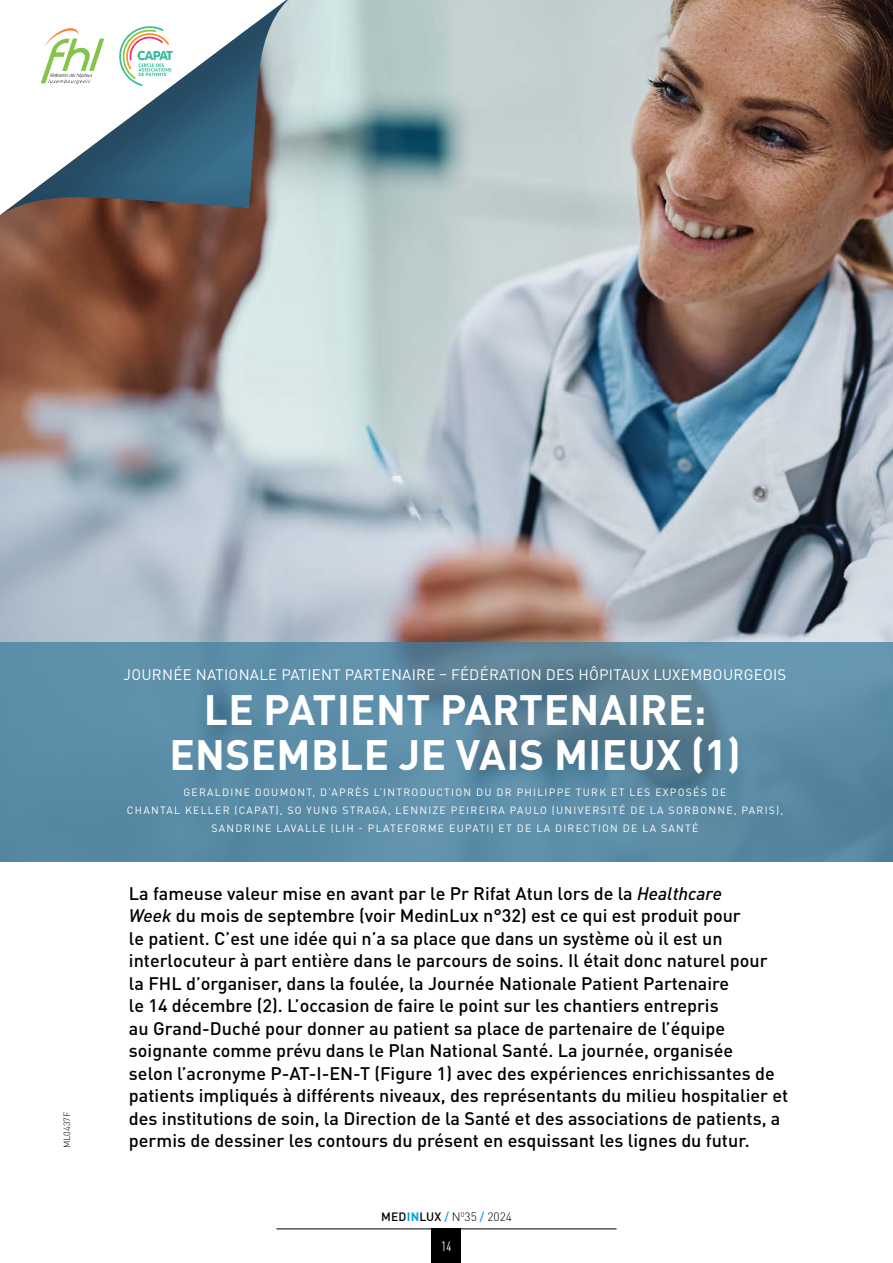
<style>
.page{position:relative;width:893px;height:1263px;background:#fff}
.page>*{position:absolute;margin:0;border:0;box-sizing:border-box;transform-origin:0 0}
.t1{font:700 42px/45px "DIN Pro";letter-spacing:.01em;color:#fff;text-align:center}
.t2{font:500 18px/22.5px "DIN Pro";color:#000}
.t3{font:15px "DIN Pro";letter-spacing:.02em;color:#fff}
.t4{font:condensed 13.5px "DIN Pro";color:#fff}
.t5{font:300 12px "DIN Pro";color:#000}
.t6{font:10.5px/18px "DIN Pro";letter-spacing:.12em;color:#fff;text-align:center}
.t7{font:300 9px "DIN Pro";color:#000}
.s1{font-style:italic}
.s2{font-weight:500}
.s3{font-weight:700;color:#00a1e4}
.s4{font-weight:500;color:#00a1e4}
</style>
<div class="page">
<div style="left:432px;top:1229px;width:29px;height:34px;background:#000"></div>
<hr style="left:276px;top:1228px;width:341px;height:1px;background:#000">
<img style="left:0;top:0;width:893px;height:642px">
<svg style="left:0;top:642px;width:893px;height:220px;fill:#5b8ca7"></svg>
<svg style="left:0;top:0;width:389px;height:344px"></svg>
<p class="t7" style="left:60px;top:1148px;width:38px;rotate:-90deg">ML0437F</p>
<p class="t3" style="left:124px;top:662px;width:664px">JOURNÉE NATIONALE PATIENT PARTENAIRE – FÉDÉRATION DES HÔPITAUX LUXEMBOURGEOIS</p>
<h1 class="t1" style="left:169px;top:682px;width:573px">LE PATIENT PARTENAIRE:<br>ENSEMBLE JE VAIS MIEUX (1)</h1>
<p class="t6" style="left:127px;top:782px;width:658px">GERALDINE DOUMONT, D’APRÈS L’INTRODUCTION DU DR PHILIPPE TURK ET LES EXPOSÉS DE<br>CHANTAL KELLER (CAPAT), SO YUNG STRAGA, LENNIZE PEIREIRA PAULO (UNIVERSITÉ DE LA SORBONNE, PARIS),<br>SANDRINE LAVALLE (LIH - PLATEFORME EUPATI) ET DE LA DIRECTION DE LA SANTÉ</p>
<p class="t2" style="left:129px;top:880px;width:661px">La fameuse valeur mise en avant par le Pr Rifat Atun lors de la <span class="s1">Healthcare<br>Week</span> du mois de septembre (voir MedinLux n°32) est ce qui est produit pour<br>le patient. C’est une idée qui n’a sa place que dans un système où il est un interlocuteur à part entière dans le parcours de soins. Il était donc naturel pour<br>la FHL d’organiser, dans la foulée, la Journée Nationale Patient Partenaire<br>le 14 décembre (2). L’occasion de faire le point sur les chantiers entrepris<br>au Grand-Duché pour donner au patient sa place de partenaire de l’équipe soignante comme prévu dans le Plan National Santé. La journée, organisée<br>selon l’acronyme P-AT-I-EN-T (Figure 1) avec des expériences enrichissantes de patients impliqués à différents niveaux, des représentants du milieu hospitalier et des institutions de soin, la Direction de la Santé et des associations de patients, a</p>
<p class="t2" style="left:129px;top:1128px;width:622px">permis de dessiner les contours du présent en esquissant les lignes du futur.</p>
<p class="t5" style="left:381px;top:1207px;width:132px"><span class="s2">MED</span><span class="s3">IN</span><span class="s2">LUX</span> <span class="s4">/</span> N<sup>0</sup>35 <span class="s4">/</span> 2024</p>
<p class="t4" style="left:442px;top:1236px;width:11px">14</p>
</div>
